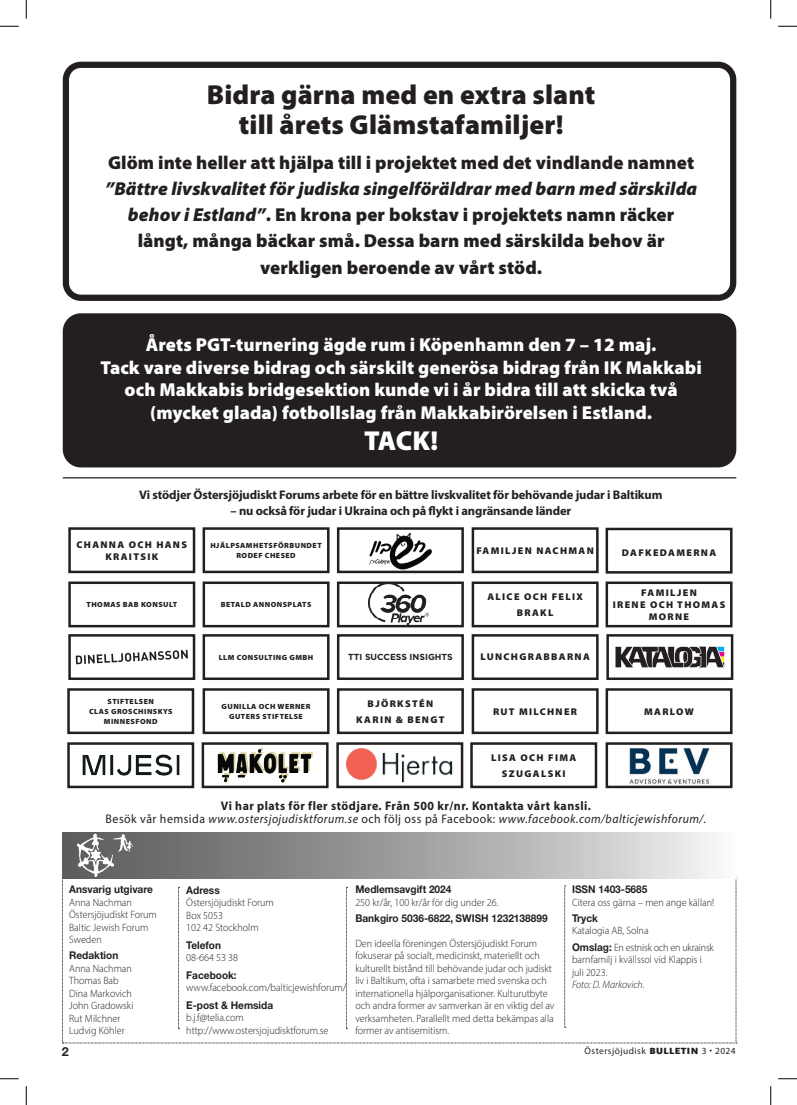
<style>
.page{position:relative;width:797px;height:1105px;background:#fff}
.page>*{position:absolute;margin:0;border:0;box-sizing:border-box;transform-origin:0 0}
.t1{font:900 27.5px/29.6px "Myriad Pro";letter-spacing:.005em;color:#231f20;text-align:center}
.t2{font:900 27.5px "Myriad Pro";color:#fff}
.t3{font:900 18.75px/26.2px "Myriad Pro";letter-spacing:.005em;color:#231f20;text-align:center}
.t4{font:900 18.75px/22.5px "Myriad Pro";letter-spacing:.005em;color:#fff;text-align:center}
.t5{font:italic 12.5px/13.5px "Myriad Pro";letter-spacing:.04em;color:#231f20;text-align:center;scale:.95 1}
.t6{font:700 12.5px "Myriad Pro";letter-spacing:-.01em;color:#231f20}
.t7{font:700 12.5px "Helvetica Neue LT Std";color:#231f20}
.t8{font:300 10.62px/12.5px "Myriad Pro";color:#231f20;scale:.95 1}
.t9{font:700 10.62px "Helvetica Neue LT Std";color:#231f20;scale:.95 1}
.t10{font:300 10.62px/16.2px "Myriad Pro";letter-spacing:-.02em;color:#231f20;scale:.95 1}
.t11{font:italic 300 10.62px "Myriad Pro";color:#231f20;scale:.95 1}
.t12{font:900 9.75px/11.8px "Myriad Pro";letter-spacing:.13em;color:#231f20;text-align:center}
.t13{font:9.38px "Myriad Pro";letter-spacing:.05em;color:#231f20}
.t14{font:700 8.75px "Gotham";color:#231f20}
.t15{font:900 7.5px/10.2px "Myriad Pro";letter-spacing:.06em;color:#231f20;text-align:center}
.s1{font-style:italic}
.s2{font-weight:700;font-style:normal}
.s3{font-style:normal}
.s4{font-family:"Helvetica Neue LT Std";font-weight:700}
.s5{font-family:"Scala Sans Pro";font-weight:900}
</style>
<div class="page">
<div style="left:62px;top:833px;width:674px;height:45px;background:linear-gradient(to right,#505052,#f1f0f0)"></div>
<img style="left:74px;top:833px;width:60px;height:44px">
<svg style="left:62px;top:877px;width:675px;height:167px"></svg>
<div style="left:605px;top:528px;width:127px;height:46px;border:2px solid #231f20"></div>
<div style="left:605px;top:581px;width:127px;height:46px;border:2px solid #231f20"></div>
<div style="left:471px;top:688px;width:127px;height:46px;border:2px solid #231f20"></div>
<img style="left:347px;top:748px;width:106px;height:34px">
<div style="left:336px;top:742px;width:127px;height:46px;border:2px solid #231f20"></div>
<div style="left:202px;top:581px;width:127px;height:46px;border:2px solid #231f20"></div>
<div style="left:202px;top:527px;width:127px;height:46px;border:2px solid #231f20"></div>
<div style="left:202px;top:634px;width:127px;height:46px;border:2px solid #231f20"></div>
<div style="left:67px;top:688px;width:127px;height:46px;border:2px solid #231f20"></div>
<div style="left:202px;top:688px;width:127px;height:46px;border:2px solid #231f20"></div>
<img style="left:82px;top:755px;width:98px;height:20px">
<div style="left:67px;top:742px;width:127px;height:46px;border:2px solid #231f20"></div>
<div style="left:68px;top:527px;width:127px;height:46px;border:2px solid #231f20"></div>
<div style="left:337px;top:634px;width:127px;height:46px;border:2px solid #231f20"></div>
<img style="left:369px;top:532px;width:64px;height:37px">
<div style="left:337px;top:527px;width:127px;height:46px;border:2px solid #231f20"></div>
<div style="left:68px;top:581px;width:127px;height:46px;border:2px solid #231f20"></div>
<div style="left:471px;top:634px;width:127px;height:46px;border:2px solid #231f20"></div>
<div style="left:471px;top:527px;width:127px;height:46px;border:2px solid #231f20"></div>
<svg style="left:76px;top:650px;width:112px;height:14px"></svg>
<div style="left:68px;top:634px;width:127px;height:46px;border:2px solid #231f20"></div>
<div style="left:337px;top:688px;width:127px;height:46px;border:2px solid #231f20"></div>
<img style="left:217px;top:747px;width:96px;height:35px">
<div style="left:202px;top:742px;width:126px;height:46px;border:2px solid #231f20"></div>
<svg style="left:615px;top:646px;width:110px;height:22px;background:#6a6869"></svg>
<div style="left:606px;top:634px;width:127px;height:46px;border:2px solid #231f20"></div>
<div style="left:605px;top:688px;width:127px;height:46px;border:2px solid #231f20"></div>
<div style="left:470px;top:742px;width:127px;height:46px;border:2px solid #231f20"></div>
<img style="left:629px;top:748px;width:81px;height:36px">
<div style="left:605px;top:742px;width:127px;height:46px;border:2px solid #231f20"></div>
<div style="left:471px;top:581px;width:127px;height:46px;border:2px solid #231f20"></div>
<img style="left:369px;top:584px;width:59px;height:40px">
<div style="left:337px;top:581px;width:127px;height:46px;border:2px solid #231f20"></div>
<hr style="left:63px;top:477px;width:673px;height:1px;background:#231f20">
<div style="left:63px;top:62px;width:673px;height:239px;border:6px solid #231f20;border-radius:15px"></div>
<div style="left:66px;top:316px;width:667px;height:148px;background:#231f20;border-radius:15px"></div>
<div style="left:63px;top:313px;width:673px;height:154px;border:6px solid #231f20;border-radius:15px"></div>
<svg style="left:0;top:25px;width:19px;height:2px"></svg>
<svg style="left:778px;top:25px;width:19px;height:2px"></svg>
<svg style="left:0;top:1078px;width:19px;height:1px"></svg>
<svg style="left:778px;top:1078px;width:19px;height:1px"></svg>
<svg style="left:25px;top:0;width:2px;height:19px"></svg>
<svg style="left:25px;top:1086px;width:2px;height:19px"></svg>
<svg style="left:770px;top:0;width:1px;height:19px"></svg>
<svg style="left:770px;top:1086px;width:1px;height:19px"></svg>
<h1 class="t1" style="left:207px;top:79px;width:390px">Bidra gärna med en extra slant till årets Glämstafamiljer!</h1>
<h2 class="t3" style="left:108px;top:148px;width:587px">Glöm inte heller att hjälpa till i projektet med det vindlande namnet</h2>
<h2 class="t3" style="left:105px;top:175px;width:593px"><span class="s1">”Bättre livskvalitet för judiska singelföräldrar med barn med särskilda behov i Estland”</span>. En krona per bokstav i projektets namn räcker långt, många bäckar små. Dessa barn med särskilda behov är verkligen beroende av vårt stöd.</h2>
<p class="t4" style="left:100px;top:333px;width:602px">Årets PGT-turnering ägde rum i Köpenhamn den 7 – 12 maj.<br>Tack vare diverse bidrag och särskilt generösa bidrag från IK Makkabi och Makkabis bridgesektion kunde vi i år bidra till att skicka två (mycket glada) fotbollslag från Makkabirörelsen i Estland.</p>
<h1 class="t2" style="left:364px;top:422px;width:76px">TACK!</h1>
<p class="t6" style="left:139px;top:486px;width:525px">Vi stödjer Östersjöjudiskt Forums arbete för en bättre livskvalitet för behövande judar i Baltikum</p>
<p class="t6" style="left:230px;top:503px;width:342px">– nu också för judar i Ukraina och på flykt i angränsande länder</p>
<p class="t12" style="left:77px;top:538px;width:112px">CHANNA OCH HANS<br>KRAITSIK</p>
<p class="t15" style="left:86px;top:599px;width:92px">THOMAS BAB KONSULT</p>
<p class="t15" style="left:210px;top:540px;width:113px">HJÄLPSAMHETSFÖRBUNDET<br>RODEF CHESED</p>
<p class="t15" style="left:221px;top:599px;width:92px">BETALD ANNONSPLATS</p>
<p class="t15" style="left:219px;top:652px;width:96px">LLM CONSULTING GMBH</p>
<p class="t15" style="left:89px;top:696px;width:85px">STIFTELSEN<br>CLAS GROSCHINSKYS<br>MINNESFOND</p>
<p class="t15" style="left:222px;top:701px;width:90px">GUNILLA OCH WERNER<br>GUTERS STIFTELSE</p>
<p class="t14" style="left:348px;top:651px;width:106px">TTI SUCCESS INSIGHTS</p>
<p class="t12" style="left:476px;top:544px;width:119px">FAMILJEN NACHMAN</p>
<p class="t12" style="left:487px;top:589px;width:97px;line-height:15.8px">ALICE OCH FELIX<br>BRAKL</p>
<p class="t12" style="left:480px;top:650px;width:111px">LUNCHGRABBARNA</p>
<p class="t12" style="left:622px;top:547px;width:96px">DAFKEDAMERNA</p>
<p class="t12" style="left:612px;top:587px;width:114px">FAMILJEN<br>IRENE OCH THOMAS<br>MORNE</p>
<p class="t12" style="left:356px;top:695px;width:90px;line-height:15.8px">BJÖRKSTÉN<br>KARIN &amp; BENGT</p>
<p class="t12" style="left:644px;top:705px;width:51px">MARLOW</p>
<p class="t12" style="left:491px;top:749px;width:87px;line-height:15.8px">LISA OCH FIMA<br>SZUGALSKI</p>
<p class="t12" style="left:493px;top:705px;width:86px">RUT MILCHNER</p>
<p class="t5" style="left:106px;top:799px;width:634px"><span class="s2">Vi har plats för fler stödjare. Från 500 kr/nr. Kontakta vårt kansli.<br></span><span class="s3">Besök vår hemsida</span> www.ostersjojudisktforum.se <span class="s3">och följ oss på Facebook:</span> www.facebook.com/balticjewishforum/.</p>
<p class="t9" style="left:69px;top:883px;width:90px">Ansvarig utgivare</p>
<p class="t8" style="left:69px;top:896px;width:94px">Anna Nachman<br>Östersjöjudiskt Forum<br>Baltic Jewish Forum<br>Sweden</p>
<p class="t9" style="left:69px;top:949px;width:53px">Redaktion</p>
<p class="t8" style="left:69px;top:962px;width:69px">Anna Nachman<br>Thomas Bab<br>Dina Markovich<br>John Gradowski<br>Rut Milchner<br>Ludvig Köhler</p>
<p class="t9" style="left:186px;top:883px;width:37px">Adress</p>
<p class="t8" style="left:186px;top:896px;width:94px">Östersjöjudiskt Forum<br>Box 5053<br>102 42 Stockholm</p>
<p class="t9" style="left:186px;top:938px;width:38px">Telefon</p>
<p class="t8" style="left:186px;top:951px;width:56px">08-664 53 38</p>
<p class="t9" style="left:186px;top:968px;width:55px">Facebook:</p>
<p class="t8" style="left:186px;top:981px;width:170px">www.facebook.com/balticjewishforum/</p>
<p class="t9" style="left:186px;top:998px;width:93px">E-post &amp; Hemsida</p>
<p class="t8" style="left:186px;top:1011px;width:151px">b.j.f@telia.com http://www.ostersjojudisktforum.se</p>
<p class="t9" style="left:355px;top:883px;width:103px">Medlemsavgift 2024</p>
<p class="t8" style="left:355px;top:896px;width:152px">250 kr/år, 100 kr/år för dig under 26.</p>
<p class="t9" style="left:355px;top:911px;width:204px">Bankgiro 5036-6822, SWISH 1232138899</p>
<p class="t8" style="left:355px;top:937px;width:211px">Den ideella föreningen Östersjöjudiskt Forum fokuserar på socialt, medicinskt, materiellt och kulturellt bistånd till behövande judar och judiskt liv i Baltikum, ofta i samarbete med svenska och internationella hjälporganisationer. Kulturutbyte och andra former av samverkan är en viktig del av verksamheten. Parallellt med detta bekämpas alla former av antisemitism.</p>
<p class="t9" style="left:572px;top:883px;width:81px">ISSN 1403-5685</p>
<p class="t8" style="left:572px;top:896px;width:151px">Citera oss gärna – men ange källan!</p>
<p class="t9" style="left:572px;top:911px;width:29px">Tryck</p>
<p class="t10" style="left:572px;top:922px;width:151px">Katalogia AB, Solna<br><span class="s4">Omslag:</span> En estnisk och en ukrainsk</p>
<p class="t8" style="left:572px;top:953px;width:138px">barnfamilj i kvällssol vid Klappis i juli 2023.</p>
<p class="t11" style="left:572px;top:978px;width:78px">Foto: D. Markovich.</p>
<p class="t7" style="left:62px;top:1043px;width:8px">2</p>
<p class="t13" style="left:584px;top:1045px;width:153px">Östersjöjudisk <span class="s5">BULLETIN</span> 3 • 2024</p>
</div>
